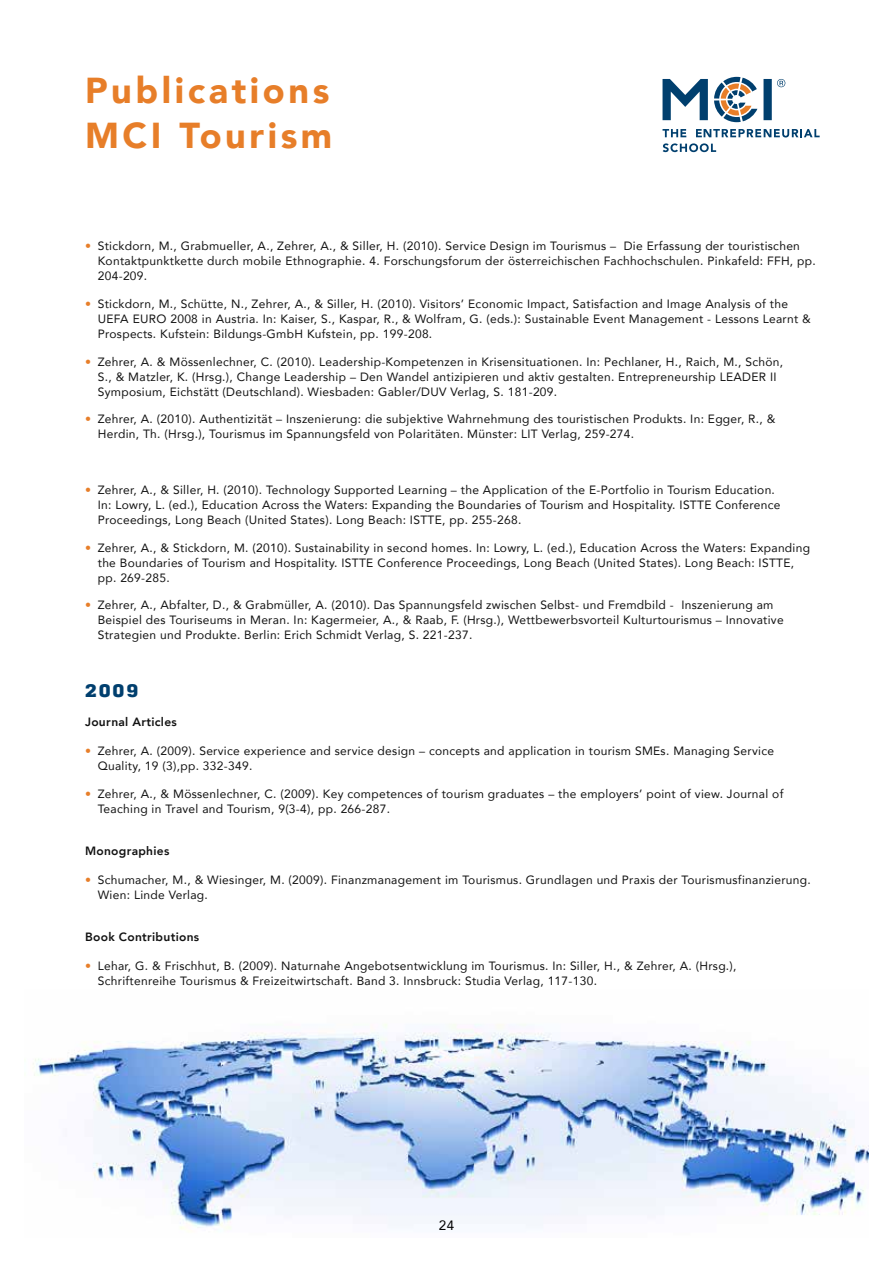
<style>
.page{position:relative;width:893px;height:1263px;background:#fff}
.page>*{position:absolute;margin:0;border:0;box-sizing:border-box;transform-origin:0 0}
.t1{font:900 36px/45px "Avenir";letter-spacing:.1em;color:#e77e29}
.t2{font:800 18px "Memphis";color:#003f6e}
.t3{font:13.5px "Avenir";color:#000}
.t4{font:12px/15px "Avenir";letter-spacing:.025em;color:#121212}
.t5{font:800 12px "Avenir";letter-spacing:.025em;color:#121212}
.s1{color:#e77e29}
</style>
<div class="page">
<img style="left:33px;top:1024px;width:835px;height:206px">
<svg style="left:662px;top:129px;width:24px;height:8px"></svg>
<svg style="left:662px;top:77px;width:123px;height:45px"></svg>
<svg style="left:696px;top:129px;width:124px;height:8px"></svg>
<svg style="left:663px;top:143px;width:53px;height:9px"></svg>
<h1 class="t1" style="left:85px;top:67px;width:249px">Publications<br>MCI Tourism</h1>
<p class="t4" style="left:98px;top:238px;width:719px;text-indent:-13px"><span class="s1">•</span> Stickdorn, M., Grabmueller, A., Zehrer, A., &amp; Siller, H. (2010). Service Design im Tourismus – Die Erfassung der touristischen<br>Kontaktpunktkette durch mobile Ethnographie. 4. Forschungsforum der österreichischen Fachhochschulen. Pinkafeld: FFH, pp.<br>204-209.</p>
<p class="t4" style="left:98px;top:296px;width:715px;text-indent:-13px"><span class="s1">•</span> Stickdorn, M., Schütte, N., Zehrer, A., &amp; Siller, H. (2010). Visitors’ Economic Impact, Satisfaction and Image Analysis of the<br>UEFA EURO 2008 in Austria. In: Kaiser, S., Kaspar, R., &amp; Wolfram, G. (eds.): Sustainable Event Management - Lessons Learnt &amp;<br>Prospects. Kufstein: Bildungs-GmbH Kufstein, pp. 199-208.</p>
<p class="t4" style="left:98px;top:354px;width:687px;text-indent:-13px"><span class="s1">•</span> Zehrer, A. &amp; Mössenlechner, C. (2010). Leadership-Kompetenzen in Krisensituationen. In: Pechlaner, H., Raich, M., Schön,<br>S., &amp; Matzler, K. (Hrsg.), Change Leadership – Den Wandel antizipieren und aktiv gestalten. Entrepreneurship LEADER II<br>Symposium, Eichstätt (Deutschland). Wiesbaden: Gabler/DUV Verlag, S. 181-209.</p>
<p class="t4" style="left:98px;top:411px;width:679px;text-indent:-13px"><span class="s1">•</span> Zehrer, A. (2010). Authentizität – Inszenierung: die subjektive Wahrnehmung des touristischen Produkts. In: Egger, R., &amp;<br>Herdin, Th. (Hrsg.), Tourismus im Spannungsfeld von Polaritäten. Münster: LIT Verlag, 259-274.</p>
<p class="t4" style="left:98px;top:482px;width:684px;text-indent:-13px"><span class="s1">•</span> Zehrer, A., &amp; Siller, H. (2010). Technology Supported Learning – the Application of the E-Portfolio in Tourism Education.<br>In: Lowry, L. (ed.), Education Across the Waters: Expanding the Boundaries of Tourism and Hospitality. ISTTE Conference<br>Proceedings, Long Beach (United States). Long Beach: ISTTE, pp. 255-268.</p>
<p class="t4" style="left:98px;top:540px;width:714px;text-indent:-13px"><span class="s1">•</span> Zehrer, A., &amp; Stickdorn, M. (2010). Sustainability in second homes. In: Lowry, L. (ed.), Education Across the Waters: Expanding the Boundaries of Tourism and Hospitality. ISTTE Conference Proceedings, Long Beach (United States). Long Beach: ISTTE, pp. 269-285.</p>
<p class="t4" style="left:98px;top:597px;width:687px;text-indent:-13px"><span class="s1">•</span> Zehrer, A., Abfalter, D., &amp; Grabmüller, A. (2010). Das Spannungsfeld zwischen Selbst- und Fremdbild - Inszenierung am<br>Beispiel des Touriseums in Meran. In: Kagermeier, A., &amp; Raab, F. (Hrsg.), Wettbewerbsvorteil Kulturtourismus – Innovative<br>Strategien und Produkte. Berlin: Erich Schmidt Verlag, S. 221-237.</p>
<h2 class="t2" style="left:85px;top:679px;width:55px">2009</h2>
<p class="t5" style="left:85px;top:712px;width:93px">Journal Articles</p>
<p class="t4" style="left:98px;top:743px;width:678px;text-indent:-13px"><span class="s1">•</span> Zehrer, A. (2009). Service experience and service design – concepts and application in tourism SMEs. Managing Service<br>Quality, 19 (3),pp. 332-349.</p>
<p class="t4" style="left:98px;top:786px;width:687px;text-indent:-13px"><span class="s1">•</span> Zehrer, A., &amp; Mössenlechner, C. (2009). Key competences of tourism graduates – the employers’ point of view. Journal of<br>Teaching in Travel and Tourism, 9(3-4), pp. 266-287.</p>
<p class="t5" style="left:85px;top:841px;width:86px">Monographies</p>
<p class="t4" style="left:98px;top:872px;width:715px;text-indent:-13px"><span class="s1">•</span> Schumacher, M., &amp; Wiesinger, M. (2009). Finanzmanagement im Tourismus. Grundlagen und Praxis der Tourismusfinanzierung.<br>Wien: Linde Verlag.</p>
<p class="t5" style="left:85px;top:927px;width:116px">Book Contributions</p>
<p class="t4" style="left:98px;top:958px;width:640px;text-indent:-13px"><span class="s1">•</span> Lehar, G. &amp; Frischhut, B. (2009). Naturnahe Angebotsentwicklung im Tourismus. In: Siller, H., &amp; Zehrer, A. (Hrsg.),<br>Schriftenreihe Tourismus &amp; Freizeitwirtschaft. Band 3. Innsbruck: Studia Verlag, 117-130.</p>
<p class="t3" style="left:439px;top:1214px;width:17px">24</p>
</div>
